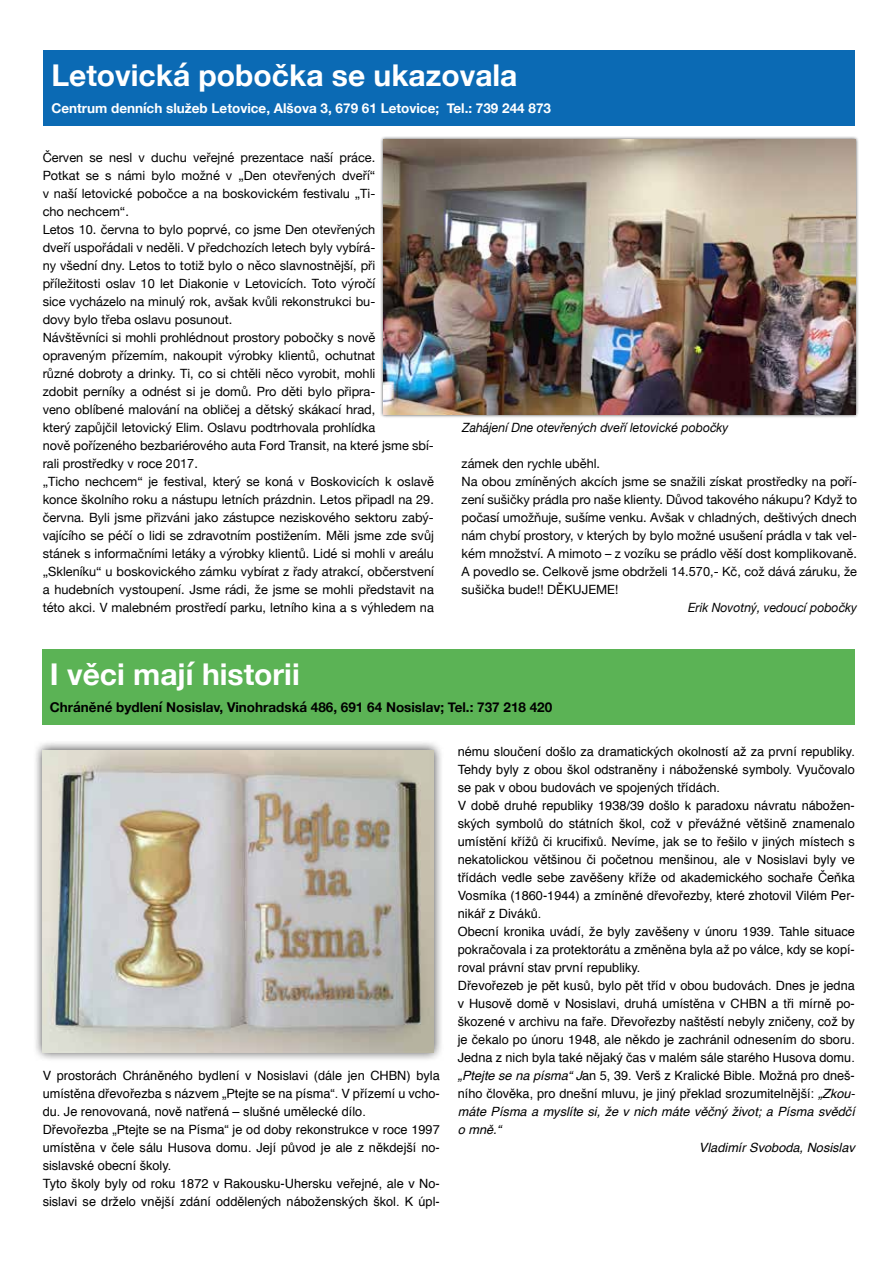
<style>
.page{position:relative;width:893px;height:1263px;background:#fff}
.page>*{position:absolute;margin:0;border:0;box-sizing:border-box;transform-origin:0 0}
.t1{font:700 30px "Helvetica Neue";color:#fff}
.t2{font:700 13.5px "Helvetica Neue";color:#000}
.t3{font:700 13.5px "Helvetica Neue";color:#fff}
.t4{font:12.75px/18px "Helvetica Neue";color:#000}
.t5{font:12.75px/18px "Helvetica";color:#000}
.t6{font:italic 12.75px "Helvetica";color:#000}
.t7{font:italic 12.75px "Helvetica Neue";color:#000;scale:.96 1}
.s1{font-style:italic}
</style>
<div class="page">
<div style="left:43px;top:649px;width:812px;height:76px;background:#5bb355"></div>
<div style="left:44px;top:50px;width:811px;height:76px;background:#0b6ab4"></div>
<div style="left:381px;top:136px;width:478px;height:282px;background:#000;opacity:.75"></div>
<img style="left:384px;top:139px;width:471px;height:276px">
<div style="left:32px;top:740px;width:412px;height:322px;background:#000;opacity:.75"></div>
<img style="left:43px;top:750px;width:391px;height:302px">
<h1 class="t1" style="left:51px;top:52px;width:468px">Letovická pobočka se ukazovala</h1>
<p class="t3" style="left:51px;top:97px;width:501px">Centrum denních služeb Letovice, Alšova 3, 679 61 Letovice; Tel.: 739 244 873</p>
<p class="t4" style="left:43px;top:149px;width:393px">Červen se nesl v duchu veřejné prezentace naší práce.<br>Potkat se s námi bylo možné v „Den otevřených dveří“<br>v naší letovické pobočce a na boskovickém festivalu „Ti-<br>cho nechcem“.<br>Letos 10. června to bylo poprvé, co jsme Den otevřených<br>dveří uspořádali v neděli. V předchozích letech byly vybírá-<br>ny všední dny. Letos to totiž bylo o něco slavnostnější, při příležitosti oslav 10 let Diakonie v Letovicích. Toto výročí<br>sice vycházelo na minulý rok, avšak kvůli rekonstrukci bu-<br>dovy bylo třeba oslavu posunout.<br>Návštěvníci si mohli prohlédnout prostory pobočky s nově opraveným přízemím, nakoupit výrobky klientů, ochutnat<br>různé dobroty a drinky. Ti, co si chtěli něco vyrobit, mohli<br>zdobit perníky a odnést si je domů. Pro děti bylo připra-<br>veno oblíbené malování na obličej a dětský skákací hrad,<br>který zapůjčil letovický Elim. Oslavu podtrhovala prohlídka<br>nově pořízeného bezbariérového auta Ford Transit, na které jsme sbí&shy;rali prostředky v roce 2017.<br>„Ticho nechcem“ je festival, který se koná v Boskovicích k oslavě konce školního roku a nástupu letních prázdnin. Letos připadl na 29. června. Byli jsme přizváni jako zástupce neziskového sektoru zabý&shy;vajícího se péčí o lidi se zdravotním postižením. Měli jsme zde svůj stánek s informačními letáky a výrobky klientů. Lidé si mohli v areálu „Skleníku“ u boskovického zámku vybírat z řady atrakcí, občerstvení a hudebních vystoupení. Jsme rádi, že jsme se mohli představit na této akci. V malebném prostředí parku, letního kina a s výhledem na</p>
<h1 class="t1" style="left:50px;top:651px;width:251px">I věci mají historii</h1>
<p class="t7" style="left:462px;top:418px;width:279px">Zahájení Dne otevřených dveří letovické pobočky</p>
<p class="t4" style="left:462px;top:455px;width:397px">zámek den rychle uběhl.<br>Na obou zmíněných akcích jsme se snažili získat prostředky na poří&shy;zení sušičky prádla pro naše klienty. Důvod takového nákupu? Když to počasí umožňuje, sušíme venku. Avšak v chladných, deštivých dnech nám chybí prostory, v kterých by bylo možné usušení prádla v tak vel&shy;kém množství. A mimoto – z vozíku se prádlo věší dost komplikovaně.<br>A povedlo se. Celkově jsme obdrželi 14.570,- Kč, což dává záruku, že sušička bude!! DĚKUJEME!</p>
<p class="t7" style="left:688px;top:598px;width:177px">Erik Novotný, vedoucí pobočky</p>
<p class="t2" style="left:50px;top:697px;width:504px">Chráněné bydlení Nosislav, Vinohradská 486, 691 64 Nosislav; Tel.: 737 218 420</p>
<p class="t5" style="left:43px;top:1067px;width:399px">V prostorách Chráněného bydlení v Nosislavi (dále jen CHBN) byla umístěna dřevořezba s názvem „Ptejte se na písma“. V přízemí u vcho&shy;du. Je renovovaná, nově natřená – slušné umělecké dílo.<br>Dřevořezba „Ptejte se na Písma“ je od doby rekonstrukce v roce 1997 umístěna v čele sálu Husova domu. Její původ je ale z někdejší no&shy;sislavské obecní školy.<br>Tyto školy byly od roku 1872 v Rakousku-Uhersku veřejné, ale v No&shy;sislavi se drželo vnější zdání oddělených náboženských škol. K úpl-</p>
<p class="t5" style="left:458px;top:743px;width:399px">nému sloučení došlo za dramatických okolností až za první republiky.</p>
<p class="t5" style="left:458px;top:761px;width:399px">Tehdy byly z obou škol odstraněny i náboženské symboly. Vyučovalo</p>
<p class="t5" style="left:458px;top:779px;width:264px">se pak v obou budovách ve spojených třídách.</p>
<p class="t5" style="left:458px;top:797px;width:399px">V době druhé republiky 1938/39 došlo k paradoxu návratu nábožen-</p>
<p class="t5" style="left:458px;top:815px;width:399px">ských symbolů do státních škol, což v převážné většině znamenalo</p>
<p class="t5" style="left:458px;top:833px;width:399px">umístění křížů či krucifixů. Nevíme, jak se to řešilo v jiných místech s</p>
<p class="t5" style="left:458px;top:851px;width:399px">nekatolickou většinou či početnou menšinou, ale v Nosislavi byly ve</p>
<p class="t5" style="left:458px;top:869px;width:399px">třídách vedle sebe zavěšeny kříže od akademického sochaře Čeňka</p>
<p class="t5" style="left:458px;top:887px;width:399px">Vosmíka (1860-1944) a zmíněné dřevořezby, které zhotovil Vilém Per-</p>
<p class="t5" style="left:458px;top:905px;width:85px">nikář z Diváků.</p>
<p class="t5" style="left:458px;top:923px;width:399px">Obecní kronika uvádí, že byly zavěšeny v únoru 1939. Tahle situace</p>
<p class="t5" style="left:458px;top:941px;width:399px">pokračovala i za protektorátu a změněna byla až po válce, kdy se kopí-</p>
<p class="t5" style="left:458px;top:959px;width:184px">roval právní stav první republiky.</p>
<p class="t5" style="left:458px;top:977px;width:399px">Dřevořezeb je pět kusů, bylo pět tříd v obou budovách. Dnes je jedna</p>
<p class="t5" style="left:458px;top:995px;width:399px">v Husově domě v Nosislavi, druhá umístěna v CHBN a tři mírně po-</p>
<p class="t5" style="left:458px;top:1013px;width:399px">škozené v archivu na faře. Dřevořezby naštěstí nebyly zničeny, což by</p>
<p class="t5" style="left:458px;top:1031px;width:399px">je čekalo po únoru 1948, ale někdo je zachránil odnesením do sboru.</p>
<p class="t5" style="left:458px;top:1049px;width:399px">Jedna z nich byla také nějaký čas v malém sále starého Husova domu.</p>
<p class="t5" style="left:458px;top:1067px;width:399px"><span class="s1">„Ptejte se na písma“ J</span>an 5, 39. Verš z Kralické Bible. Možná pro dneš-</p>
<p class="t5" style="left:458px;top:1085px;width:399px">ního člověka, pro dnešní mluvu, je jiný překlad srozumitelnější: <span class="s1">„Zkou-</span></p>
<p class="t6" style="left:458px;top:1102px;width:399px">máte Písma a myslíte si, že v nich máte věčný život; a Písma svědčí</p>
<p class="t6" style="left:458px;top:1120px;width:45px">o mně.“</p>
<p class="t6" style="left:699px;top:1138px;width:157px">Vladimír Svoboda, Nosislav</p>
</div>
